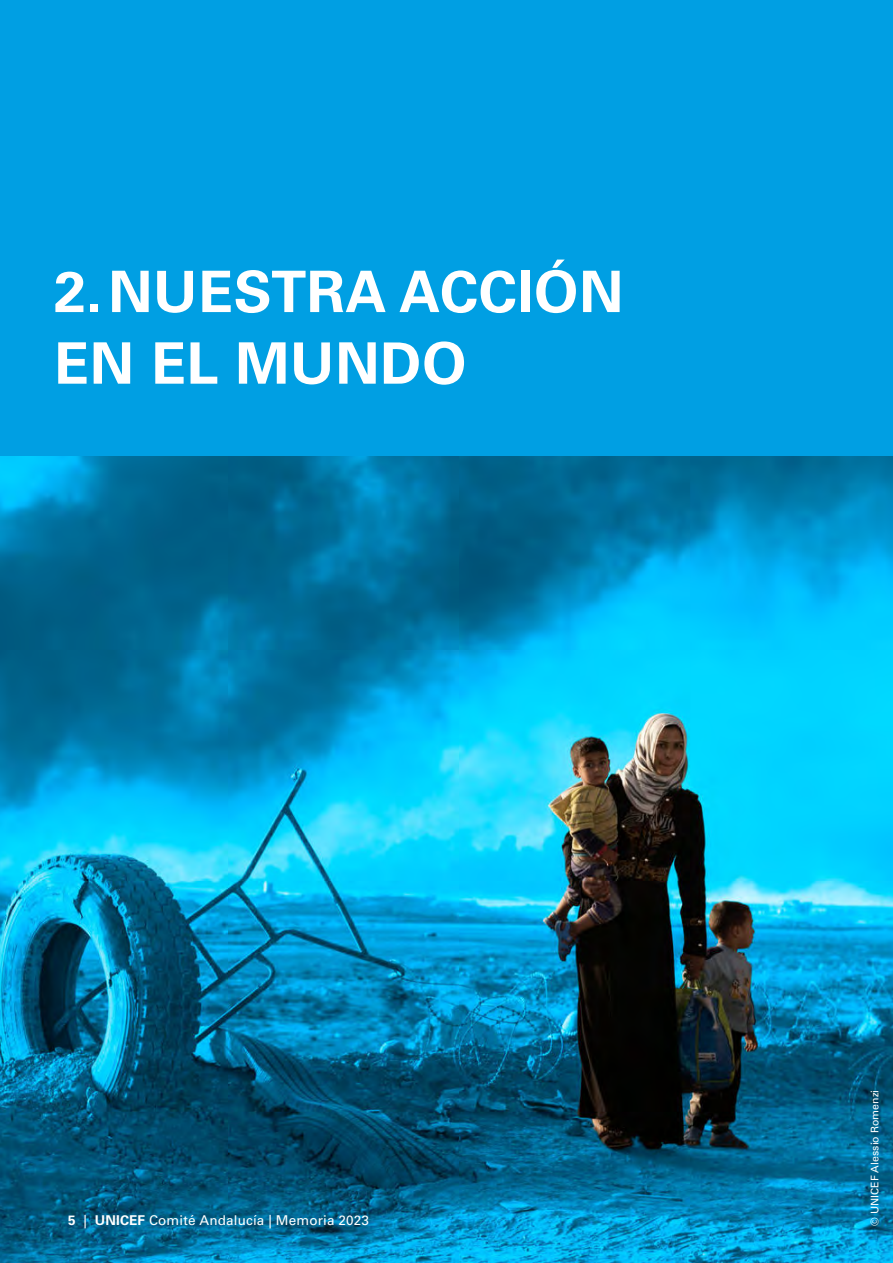
<style>
.page{position:relative;width:893px;height:1263px;background:#fff}
.page>*{position:absolute;margin:0;border:0;box-sizing:border-box;transform-origin:0 0}
.t1{font:700 57.15px/71.6px "Univers LT Std";letter-spacing:.01em;color:#fff}
.t2{font:13.5px "Univers LT Std";letter-spacing:.01em;color:#fff}
.t3{font:10.5px "Univers LT Std";letter-spacing:.005em;color:#fff}
.s1{font-weight:700}
</style>
<div class="page">
<img style="left:0;top:455px;width:893px;height:808px">
<div style="left:0;top:0;width:893px;height:455px;background:#009fe3"></div>
<h1 class="t1" style="left:54px;top:257px;width:571px">2.NUESTRA ACCIÓN<br>EN EL MUNDO</h1>
<p class="t2" style="left:68px;top:1212px;width:302px"><span class="s1">5</span> | <span class="s1">UNICEF</span> Comité Andalucía | Memoria 2023</p>
<p class="t3" style="left:868px;top:1226px;width:138px;rotate:-90deg">© UNICEF Alessio Romenzi</p>
</div>
